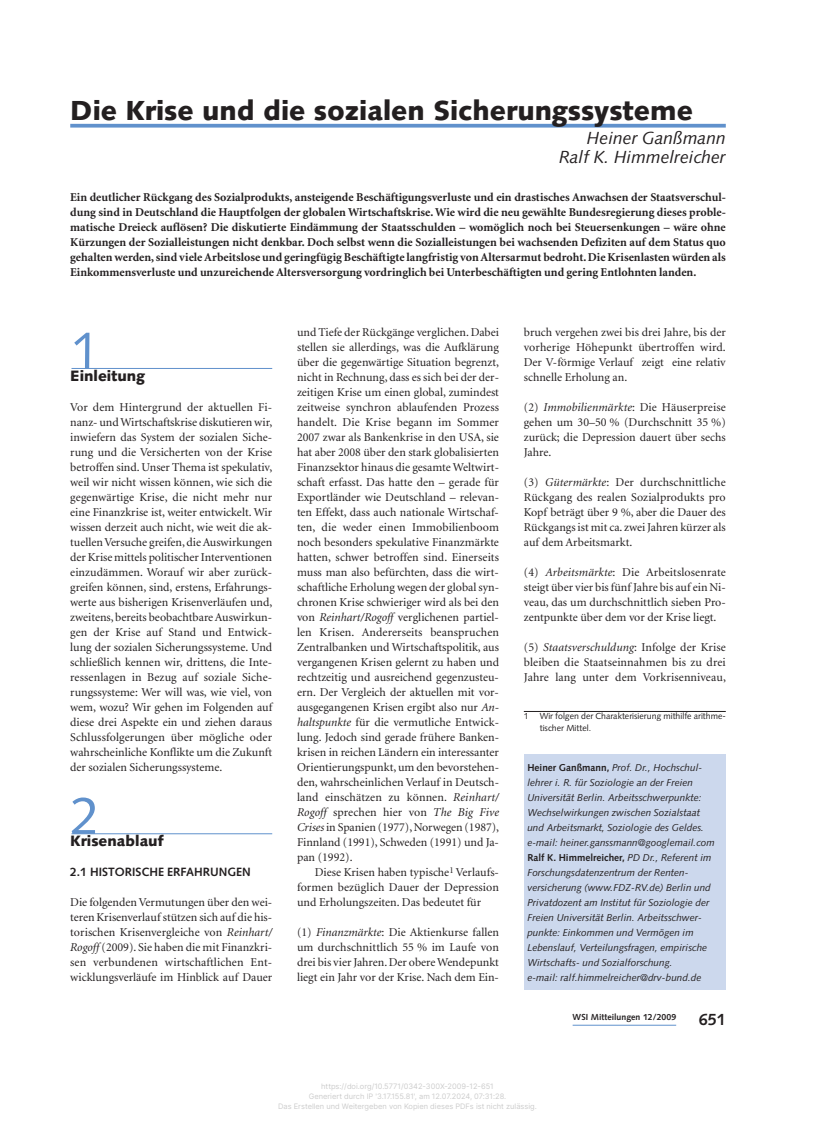
<style>
.page{position:relative;width:815px;height:1124px;background:#fff}
.page>*{position:absolute;margin:0;border:0;box-sizing:border-box;transform-origin:0 0}
.t1{font:52.5px "Syntax";color:#6091cc}
.t2{font:900 27.5px "Syntax";color:#231f20}
.t3{font:italic 17.5px/18.8px "Syntax";color:#231f20;text-align:right}
.t4{font:700 16.25px "Syntax";color:#231f20}
.t5{font:900 15px "Syntax";color:#231f20}
.t6{font:12px/15px "Minion";color:#231f20;text-align:justify}
.t7{font:700 12px/15px "Minion";color:#231f20;text-align:justify}
.t8{font:700 12px "Syntax";color:#231f20}
.t9{font:italic 10px/15px "Syntax";color:#231f20}
.t10{font:8.75px/12px "Syntax";color:#231f20}
.t11{font:700 8.75px "Syntax";color:#231f20}
.t12{font:7.5px/10px "Inter";color:#ccc;text-align:center}
.s1{font-style:italic}
.s2{font-weight:700;font-style:normal}
</style>
<div class="page">
<hr style="left:573px;top:1024px;width:103px;height:1px;background:#6091cc">
<hr style="left:72px;top:368px;width:200px;height:1px;background:#6091cc">
<hr style="left:72px;top:833px;width:200px;height:1px;background:#6091cc">
<hr style="left:70px;top:124px;width:656px;height:3px;background:#6091cc">
<div style="left:524px;top:754px;width:202px;height:235px;background:#ccd8ed"></div>
<hr style="left:524px;top:711px;width:202px;height:1px;background:#231f20">
<h2 class="t2" style="left:70px;top:100px;width:624px">Die Krise und die sozialen Sicherungssysteme</h2>
<h3 class="t3" style="left:559px;top:130px;width:168px">Heiner Ganßmann<br>Ralf K. Himmelreicher</h3>
<p class="t7" style="left:70px;top:190px;width:657px">Ein deutlicher Rückgang des Sozialprodukts, ansteigende Beschäftigungsverluste und ein drastisches Anwachsen der Staatsverschul&shy;dung sind in Deutschland die Hauptfolgen der globalen Wirtschaftskrise. Wie wird die neu gewählte Bundesregierung dieses proble&shy;matische Dreieck auflösen? Die diskutierte Eindämmung der Staatsschulden – womöglich noch bei Steuersenkungen – wäre ohne Kürzungen der Sozialleistungen nicht denkbar. Doch selbst wenn die Sozialleistungen bei wachsenden Defiziten auf dem Status quo gehalten werden, sind viele Arbeitslose und geringfügig Beschäftigte langfristig von Altersarmut bedroht. Die Krisenlasten würden als Einkommensverluste und unzureichende Altersversorgung vordringlich bei Unterbeschäftigten und gering Entlohnten landen.</p>
<h1 class="t1" style="left:70px;top:329px;width:31px">1</h1>
<p class="t5" style="left:70px;top:370px;width:76px">Einleitung</p>
<p class="t6" style="left:70px;top:400px;width:204px">Vor dem Hintergrund der aktuellen Fi&shy;nanz- und Wirtschaftskrise diskutieren wir, inwiefern das System der sozialen Siche&shy;rung und die Versicherten von der Krise betroffen sind. Unser Thema ist spekulativ, weil wir nicht wissen können, wie sich die gegenwärtige Krise, die nicht mehr nur eine Finanzkrise ist, weiter entwickelt. Wir wissen derzeit auch nicht, wie weit die ak&shy;tuellen Versuche greifen, die Auswirkungen der Krise mittels politischer Interventionen einzudämmen. Worauf wir aber zurück&shy;greifen können, sind, erstens, Erfahrungs&shy;werte aus bisherigen Krisenverläufen und, zweitens, bereits beobachtbare Auswirkun&shy;gen der Krise auf Stand und Entwick&shy;lung der sozialen Sicherungssysteme. Und schließlich kennen wir, drittens, die Inte&shy;ressenlagen in Bezug auf soziale Siche&shy;rungssysteme: Wer will was, wie viel, von wem, wozu? Wir gehen im Folgenden auf diese drei Aspekte ein und ziehen daraus Schlussfolgerungen über mögliche oder wahrscheinliche Konflikte um die Zukunft der sozialen Sicherungssysteme.</p>
<h1 class="t1" style="left:70px;top:794px;width:31px">2</h1>
<p class="t5" style="left:70px;top:835px;width:95px">Krisenablauf</p>
<p class="t8" style="left:70px;top:867px;width:182px">2.1 HISTORISCHE ERFAHRUNGEN</p>
<p class="t6" style="left:70px;top:895px;width:204px">Die folgenden Vermutungen über den wei&shy;teren Krisenverlauf stützen sich auf die his&shy;torischen Krisenvergleiche von <span class="s1">Reinhart/ Rogoff</span> (2009). Sie haben die mit Finanzkri&shy;sen verbundenen wirtschaftlichen Ent&shy;wicklungsverläufe im Hinblick auf Dauer</p>
<p class="t6" style="left:297px;top:325px;width:204px">und Tiefe der Rückgänge verglichen. Dabei stellen sie allerdings, was die Aufklärung über die gegenwärtige Situation begrenzt, nicht in Rechnung, dass es sich bei der der&shy;zeitigen Krise um einen global, zumindest zeitweise synchron ablaufenden Prozess handelt. Die Krise begann im Sommer 2007 zwar als Bankenkrise in den USA, sie hat aber 2008 über den stark globalisierten Finanzsektor hinaus die gesamte Weltwirt&shy;schaft erfasst. Das hatte den – gerade für Exportländer wie Deutschland – relevan&shy;ten Effekt, dass auch nationale Wirtschaf&shy;ten, die weder einen Immobilienboom noch besonders spekulative Finanzmärkte hatten, schwer betroffen sind. Einerseits muss man also befürchten, dass die wirt&shy;schaftliche Erholung wegen der global syn&shy;chronen Krise schwieriger wird als bei den von <span class="s1">Reinhart/Rogoff</span> verglichenen partiel&shy;len Krisen. Andererseits beanspruchen Zentralbanken und Wirtschaftspolitik, aus vergangenen Krisen gelernt zu haben und rechtzeitig und ausreichend gegenzusteu&shy;ern. Der Vergleich der aktuellen mit vor&shy;ausgegangenen Krisen ergibt also nur <span class="s1">An&shy;haltspunkte</span> für die vermutliche Entwick&shy;lung. Jedoch sind gerade frühere Banken&shy;krisen in reichen Ländern ein interessanter Orientierungspunkt, um den bevorstehen&shy;den, wahrscheinlichen Verlauf in Deutsch&shy;land einschätzen zu können. <span class="s1">Reinhart/ Rogoff</span> sprechen hier von <span class="s1">The Big Five Crises</span> in Spanien (1977), Norwegen (1987), Finnland (1991), Schweden (1991) und Ja&shy;pan (1992).</p>
<p class="t6" style="left:297px;top:865px;width:203px;text-indent:18px">Diese Krisen haben typische<sup>1</sup> Verlaufs&shy;formen bezüglich Dauer der Depression und Erholungszeiten. Das bedeutet für</p>
<p class="t6" style="left:297px;top:925px;width:203px">(1) <span class="s1">Finanzmärkte</span>: Die Aktienkurse fallen um durchschnittlich 55 % im Laufe von drei bis vier Jahren. Der obere Wendepunkt liegt ein Jahr vor der Krise. Nach dem Ein-</p>
<p class="t6" style="left:524px;top:325px;width:204px">bruch vergehen zwei bis drei Jahre, bis der vorherige Höhepunkt übertroffen wird.<br>Der V-förmige Verlauf zeigt eine relativ schnelle Erholung an.</p>
<p class="t6" style="left:524px;top:400px;width:203px">(2) <span class="s1">Immobilienmärkte</span>: Die Häuserpreise gehen um 30–50 % (Durchschnitt 35 %) zurück; die Depression dauert über sechs Jahre.</p>
<p class="t6" style="left:524px;top:475px;width:204px">(3) <span class="s1">Gütermärkte</span>: Der durchschnittliche Rückgang des realen Sozialprodukts pro Kopf beträgt über 9 %, aber die Dauer des Rückgangs ist mit ca. zwei Jahren kürzer als auf dem Arbeitsmarkt.</p>
<p class="t6" style="left:524px;top:565px;width:203px">(4) <span class="s1">Arbeitsmärkte</span>: Die Arbeitslosenrate steigt über vier bis fünf Jahre bis auf ein Ni&shy;veau, das um durchschnittlich sieben Pro&shy;zentpunkte über dem vor der Krise liegt.</p>
<p class="t6" style="left:524px;top:640px;width:204px">(5) <span class="s1">Staatsverschuldung</span>: Infolge der Krise bleiben die Staatseinnahmen bis zu drei Jahre lang unter dem Vorkrisenniveau,</p>
<p class="t10" style="left:524px;top:711px;width:6px">1</p>
<p class="t10" style="left:540px;top:711px;width:188px">Wir folgen der Charakterisierung mithilfe arithme&shy;tischer Mittel.</p>
<p class="t9" style="left:527px;top:761px;width:189px"><span class="s2">Heiner Ganßmann,</span> Prof. Dr., Hochschul&shy;lehrer i. R. für Soziologie an der Freien Universität Berlin. Arbeitsschwerpunkte:<br>Wechselwirkungen zwischen Sozialstaat und Arbeitsmarkt, Soziologie des Geldes. e-mail: heiner.ganssmann@googlemail.com <span class="s2">Ralf K. Himmelreicher,</span> PD Dr., Referent im Forschungsdatenzentrum der Renten&shy;versicherung (www.FDZ-RV.de) Berlin und Privatdozent am Institut für Soziologie der Freien Universität Berlin. Arbeitsschwer&shy;punkte: Einkommen und Vermögen im Lebenslauf, Verteilungsfragen, empirische Wirtschafts- und Sozialforschung.<br>e-mail: ralf.himmelreicher@drv-bund.de</p>
<p class="t11" style="left:573px;top:1013px;width:105px">WSI Mitteilungen 12/2009</p>
<h3 class="t4" style="left:699px;top:1012px;width:29px">651</h3>
<p class="t12" style="left:278px;top:1080px;width:260px">https://doi.org/10.5771/0342-300X-2009-12-651<br>Generiert durch IP '3.17.155.81', am 12.07.2024, 07:31:28.<br>Das Erstellen und Weitergeben von Kopien dieses PDFs ist nicht zulässig.</p>
</div>
